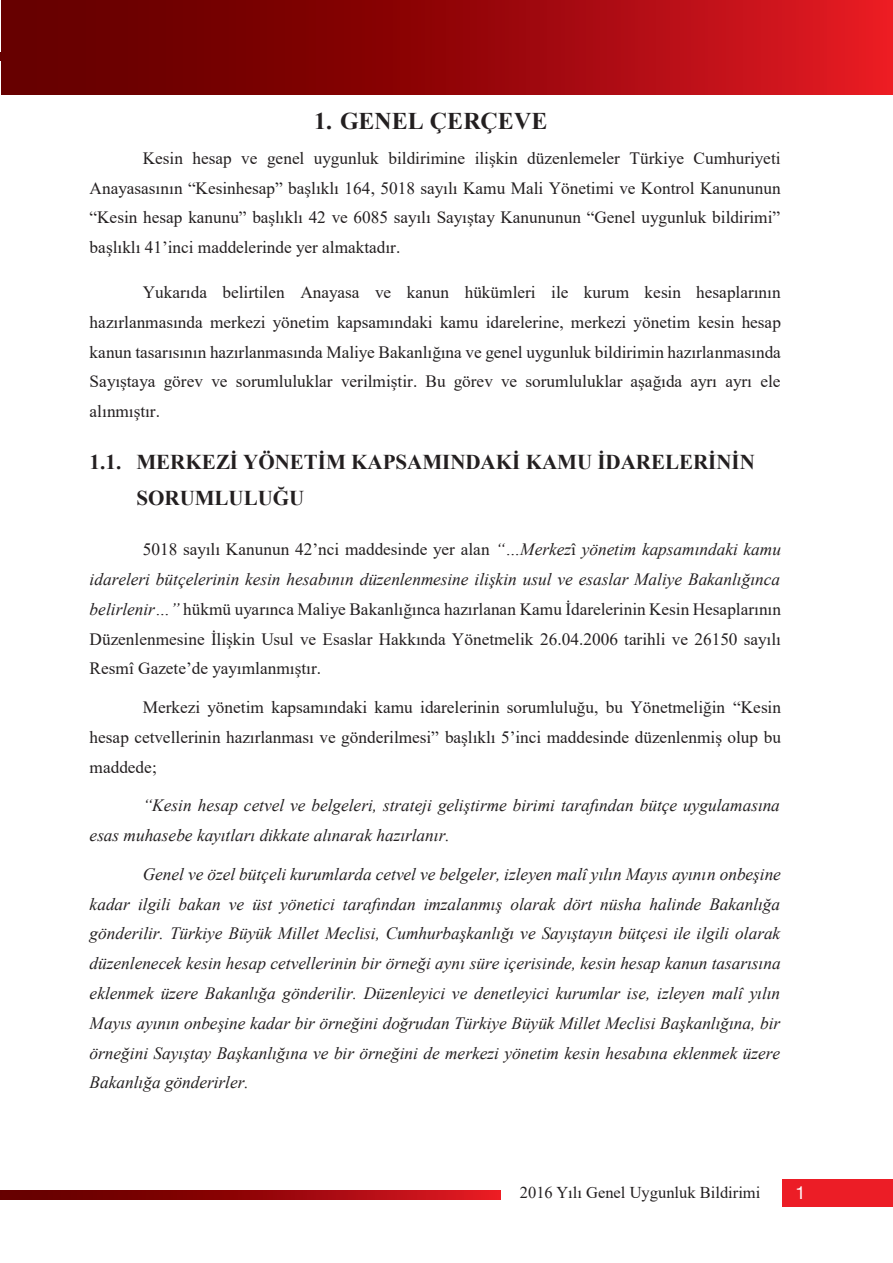
<style>
.page{position:relative;width:893px;height:1263px;background:#fff}
.page>*{position:absolute;margin:0;border:0;box-sizing:border-box;transform-origin:0 0}
.t1{font:700 24px "Times New Roman";color:#231f20}
.t2{font:700 21px/36.2px "Times New Roman";color:#231f20}
.t3{font:18px "Helvetica Neue";color:#fff}
.t4{font:17.25px/29.8px "Times New Roman";color:#231f20;text-align:justify}
.t5{font:italic 17.25px/29.8px "Times New Roman";color:#231f20}
.t6{font:16.5px "Times New Roman";color:#231f20}
.s1{color:#fff}
.s2{font-style:italic}
</style>
<div class="page">
<svg style="left:0;top:1191px;width:500px;height:8px"></svg>
<div style="left:783px;top:1179px;width:110px;height:28px;background:#ec1d26"></div>
<svg style="left:1px;top:0;width:892px;height:94px"></svg>
<h1 class="t1" style="left:314px;top:104px;width:235px">1. GENEL ÇERÇEVE</h1>
<p class="t4" style="left:90px;top:143px;width:693px;text-indent:53px">Kesin hesap ve genel uygunluk bildirimine ilişkin düzenlemeler Türkiye Cumhuriyeti Anayasasının “Kesinhesap” başlıklı 164, 5018 sayılı Kamu Mali Yönetimi ve Kontrol Kanununun “Kesin hesap kanunu” başlıklı 42 ve 6085 sayılı Sayıştay Kanununun “Genel uygunluk bildirimi” başlıklı 41’inci maddelerinde yer almaktadır. <span class="s1">İÇT</span></p>
<p class="t4" style="left:90px;top:277px;width:693px;text-indent:53px">Yukarıda belirtilen Anayasa ve kanun hükümleri ile kurum kesin hesaplarının hazırlanmasında merkezi yönetim kapsamındaki kamu idarelerine, merkezi yönetim kesin hesap kanun tasarısının hazırlanmasında Maliye Bakanlığına ve genel uygunluk bildirimin hazırlanmasında Sayıştaya görev ve sorumluluklar verilmiştir. Bu görev ve sorumluluklar aşağıda ayrı ayrı ele alınmıştır.</p>
<p class="t2" style="left:136px;top:443px;width:620px;text-indent:-47px">1.1. MERKEZİ YÖNETİM KAPSAMINDAKİ KAMU İDARELERİNİN<br>SORUMLULUĞU</p>
<p class="t4" style="left:90px;top:534px;width:693px;text-indent:53px">5018 sayılı Kanunun 42’nci maddesinde yer alan <span class="s2">“…Merkez</span>î <span class="s2">yönetim kapsamındaki kamu idareleri bütçelerinin kesin hesabının düzenlenmesine ilişkin usul ve esaslar Maliye Bakanlığınca belirlenir…”</span> hükmü uyarınca Maliye Bakanlığınca hazırlanan Kamu İdarelerinin Kesin Hesaplarının Düzenlenmesine İlişkin Usul ve Esaslar Hakkında Yönetmelik 26.04.2006 tarihli ve 26150 sayılı Resmî Gazete’de yayımlanmıştır. <span class="s1">İÇT</span></p>
<p class="t4" style="left:90px;top:692px;width:693px;text-indent:53px">Merkezi yönetim kapsamındaki kamu idarelerinin sorumluluğu, bu Yönetmeliğin “Kesin hesap cetvellerinin hazırlanması ve gönderilmesi” başlıklı 5’inci maddesinde düzenlenmiş olup bu maddede;</p>
<p class="t5" style="left:90px;top:790px;width:692px;text-indent:53px">“Kesin hesap cetvel ve belgeleri, strateji geliştirme birimi tarafından bütçe uygulamasına esas muhasebe kayıtları dikkate alınarak hazırlanır.</p>
<p class="t5" style="left:90px;top:859px;width:693px;text-align:justify;text-indent:53px">Genel ve özel bütçeli kurumlarda cetvel ve belgeler, izleyen malî yılın Mayıs ayının onbeşine kadar ilgili bakan ve üst yönetici tarafından imzalanmış olarak dört nüsha halinde Bakanlığa gönderilir. Türkiye Büyük Millet Meclisi, Cumhurbaşkanlığı ve Sayıştayın bütçesi ile ilgili olarak düzenlenecek kesin hesap cetvellerinin bir örneği aynı süre içerisinde, kesin hesap kanun tasarısına eklenmek üzere Bakanlığa gönderilir. Düzenleyici ve denetleyici kurumlar ise, izleyen malî yılın Mayıs ayının onbeşine kadar bir örneğini doğrudan Türkiye Büyük Millet Meclisi Başkanlığına, bir örneğini Sayıştay Başkanlığına ve bir örneğini de merkezi yönetim kesin hesabına eklenmek üzere Bakanlığa gönderirler.</p>
<p class="t6" style="left:520px;top:1181px;width:242px">2016 Yılı Genel Uygunluk Bildirimi</p>
<p class="t3" style="left:795px;top:1182px;width:12px">1</p>
</div>
